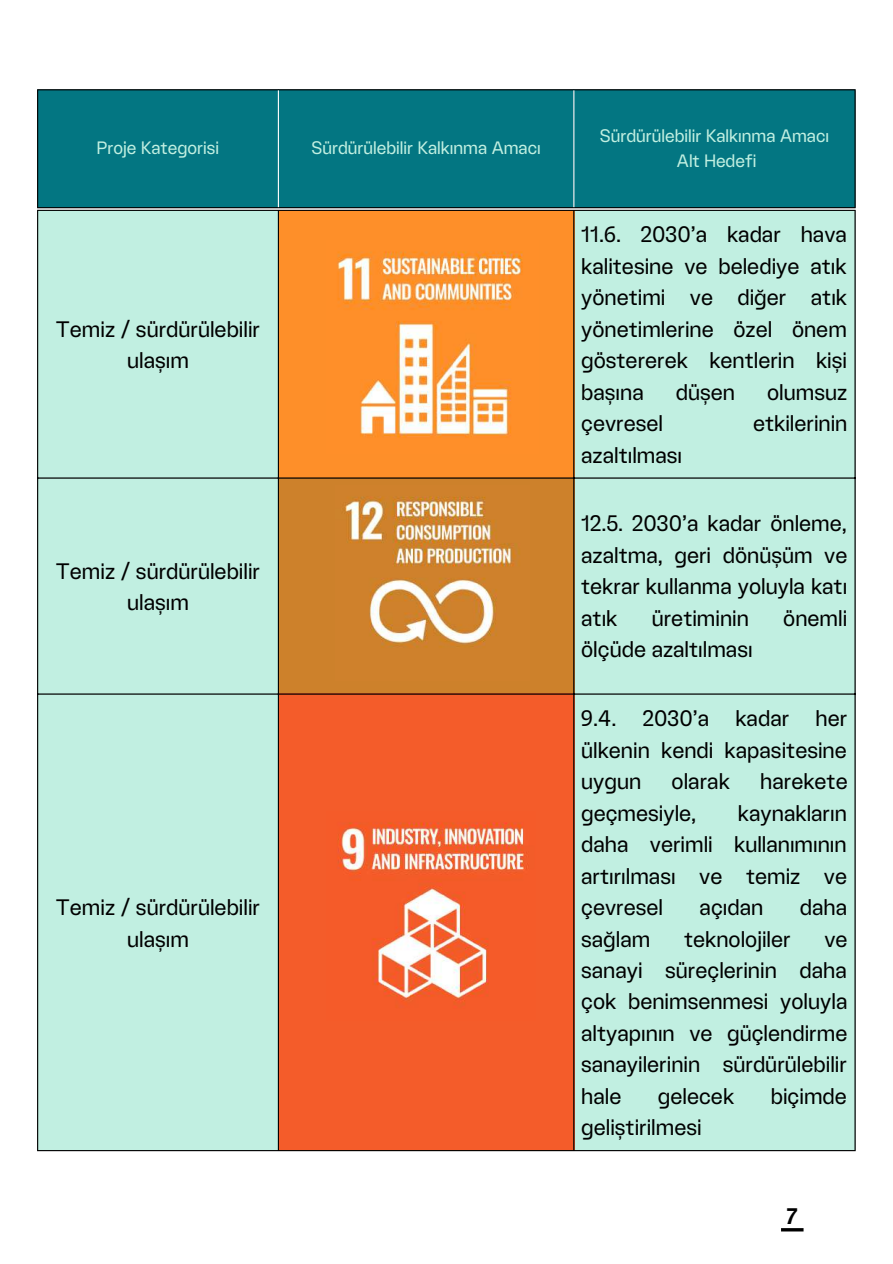
<style>
.page{position:relative;width:893px;height:1264px;background:#fff}
.page>*{position:absolute;margin:0;border:0;box-sizing:border-box;transform-origin:0 0}
.t1{font:600 22.5px/31.5px "Wasa";color:#000;text-align:justify}
.t2{font:700 22.5px "Wasa";color:#000}
.t3{font:600 18px/24.8px "Wasa";color:#c1efe1;text-align:center}
</style>
<div class="page">
<div style="left:38px;top:90px;width:816px;height:117px;background:#037682"></div>
<hr style="left:37px;top:90px;width:1px;height:117px;background:#000">
<hr style="left:854px;top:90px;width:1px;height:117px;background:#000">
<hr style="left:37px;top:89px;width:818px;height:1px;background:#000">
<hr style="left:37px;top:207px;width:818px;height:1px;background:#000">
<hr style="left:278px;top:90px;width:1px;height:117px;background:#fff">
<hr style="left:573px;top:90px;width:1px;height:117px;background:#fff">
<div style="left:38px;top:211px;width:816px;height:938px;background:#c1efe1"></div>
<div style="left:278px;top:210px;width:296px;height:268px;background:#fe8f29"></div>
<div style="left:278px;top:478px;width:296px;height:216px;background:#cd812b"></div>
<div style="left:278px;top:693px;width:296px;height:457px;background:#f45c2a"></div>
<hr style="left:37px;top:211px;width:1px;height:938px;background:#000">
<hr style="left:278px;top:211px;width:1px;height:938px;background:#000">
<hr style="left:573px;top:211px;width:1px;height:938px;background:#000">
<hr style="left:854px;top:211px;width:1px;height:938px;background:#000">
<hr style="left:37px;top:210px;width:818px;height:1px;background:#000">
<hr style="left:37px;top:477px;width:818px;height:1px;background:#000">
<hr style="left:37px;top:693px;width:818px;height:1px;background:#000">
<hr style="left:37px;top:1149px;width:818px;height:2px;background:#000">
<img style="left:337px;top:251px;width:186px;height:187px">
<img style="left:345px;top:496px;width:175px;height:152px">
<img style="left:338px;top:822px;width:186px;height:183px">
<hr style="left:781px;top:1228px;width:22px;height:3px;background:#000">
<p class="t3" style="left:97px;top:135px;width:121px">Proje Kategorisi</p>
<p class="t3" style="left:311px;top:135px;width:231px">Sürdürülebilir Kalkınma Amacı</p>
<p class="t1" style="left:56px;top:312px;width:206px;text-align:center">Temiz / sürdürülebilir ulaşım</p>
<p class="t1" style="left:56px;top:554px;width:206px;text-align:center">Temiz / sürdürülebilir ulaşım</p>
<p class="t1" style="left:56px;top:890px;width:206px;text-align:center">Temiz / sürdürülebilir ulaşım</p>
<p class="t3" style="left:599px;top:123px;width:231px">Sürdürülebilir Kalkınma Amacı<br>Alt Hedefi</p>
<p class="t1" style="left:581px;top:218px;width:267px">11.6. 2030’a kadar hava kalitesine ve belediye atık yönetimi ve diğer atık yönetimlerine özel önem göstererek kentlerin kişi başına</p>
<p class="t1" style="left:675px;top:375px;width:61px">düşen</p>
<p class="t1" style="left:767px;top:375px;width:82px">olumsuz</p>
<p class="t1" style="left:581px;top:407px;width:83px">çevresel</p>
<p class="t1" style="left:753px;top:407px;width:96px">etkilerinin</p>
<p class="t1" style="left:581px;top:438px;width:102px">azaltılması</p>
<p class="t1" style="left:581px;top:507px;width:268px">12.5. 2030’a kadar önleme, azaltma, geri dönüşüm ve tekrar kullanma yoluyla katı atık</p>
<p class="t1" style="left:651px;top:601px;width:99px">üretiminin</p>
<p class="t1" style="left:783px;top:601px;width:63px">önemli</p>
<p class="t1" style="left:581px;top:633px;width:173px">ölçüde azaltılması</p>
<p class="t1" style="left:581px;top:701px;width:267px">9.4. 2030’a kadar her ülkenin kendi kapasitesine uygun</p>
<p class="t1" style="left:671px;top:764px;width:60px">olarak</p>
<p class="t1" style="left:760px;top:764px;width:89px">harekete</p>
<p class="t1" style="left:581px;top:796px;width:117px">geçmesiyle,</p>
<p class="t1" style="left:581px;top:796px;width:267px;text-indent:157px">kaynakların daha verimli kullanımının artırılması ve temiz ve çevresel</p>
<p class="t1" style="left:699px;top:890px;width:65px">açıdan</p>
<p class="t1" style="left:799px;top:890px;width:49px">daha</p>
<p class="t1" style="left:581px;top:922px;width:71px">sağlam</p>
<p class="t1" style="left:684px;top:922px;width:108px">teknolojiler</p>
<p class="t1" style="left:581px;top:922px;width:268px;text-indent:243px">ve sanayi süreçlerinin daha çok benimsenmesi yoluyla altyapının ve güçlendirme sanayilerinin sürdürülebilir hale</p>
<p class="t1" style="left:658px;top:1079px;width:78px">gelecek</p>
<p class="t1" style="left:770px;top:1079px;width:78px">biçimde</p>
<p class="t1" style="left:581px;top:1110px;width:119px">geliştirilmesi</p>
<p class="t2" style="left:786px;top:1201px;width:12px">7</p>
</div>
